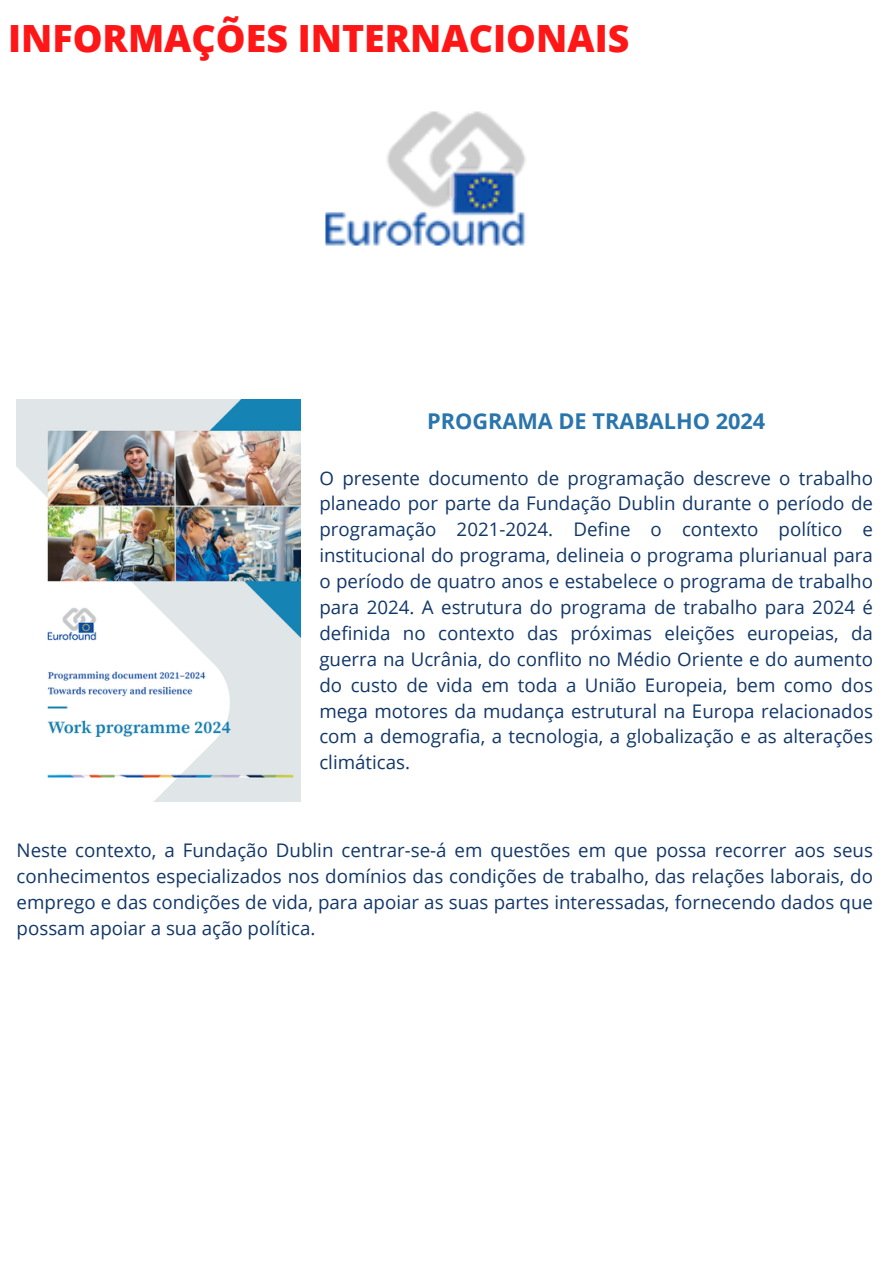
<style>
.page{position:relative;width:894px;height:1264px;background:#fff}
.page>*{position:absolute;margin:0;border:0;box-sizing:border-box;transform-origin:0 0}
.t1{font:800 37.5px "Open Sans";color:#ff1616}
.t2{font:700 21.75px "Open Sans";color:#2975ac}
.t3{font:18.75px/25.8px "Open Sans";color:#113769;text-align:justify}
</style>
<div class="page">
<img style="left:17px;top:399px;width:283px;height:402px">
<img style="left:325px;top:111px;width:201px;height:135px">
<p class="t1" style="left:8px;top:12px;width:622px">INFORMAÇÕES INTERNACIONAIS</p>
<p class="t2" style="left:427px;top:406px;width:340px">PROGRAMA DE TRABALHO 2024</p>
<p class="t3" style="left:319px;top:464px;width:555px">O presente documento de programação descreve o trabalho planeado por parte da Fundação Dublin durante o período de programação 2021-2024. Define o contexto político e institucional do programa, delineia o programa plurianual para o período de quatro anos e estabelece o programa de trabalho para 2024. A estrutura do programa de trabalho para 2024 é definida no contexto das próximas eleições europeias, da guerra na Ucrânia, do conflito no Médio Oriente e do aumento do custo de vida em toda a União Europeia, bem como dos mega motores da mudança estrutural na Europa relacionados com a demografia, a tecnologia, a globalização e as alterações climáticas.</p>
<p class="t3" style="left:17px;top:837px;width:857px">Neste contexto, a Fundação Dublin centrar-se-á em questões em que possa recorrer aos seus conhecimentos especializados nos domínios das condições de trabalho, das relações laborais, do emprego e das condições de vida, para apoiar as suas partes interessadas, fornecendo dados que possam apoiar a sua ação política.</p>
</div>
